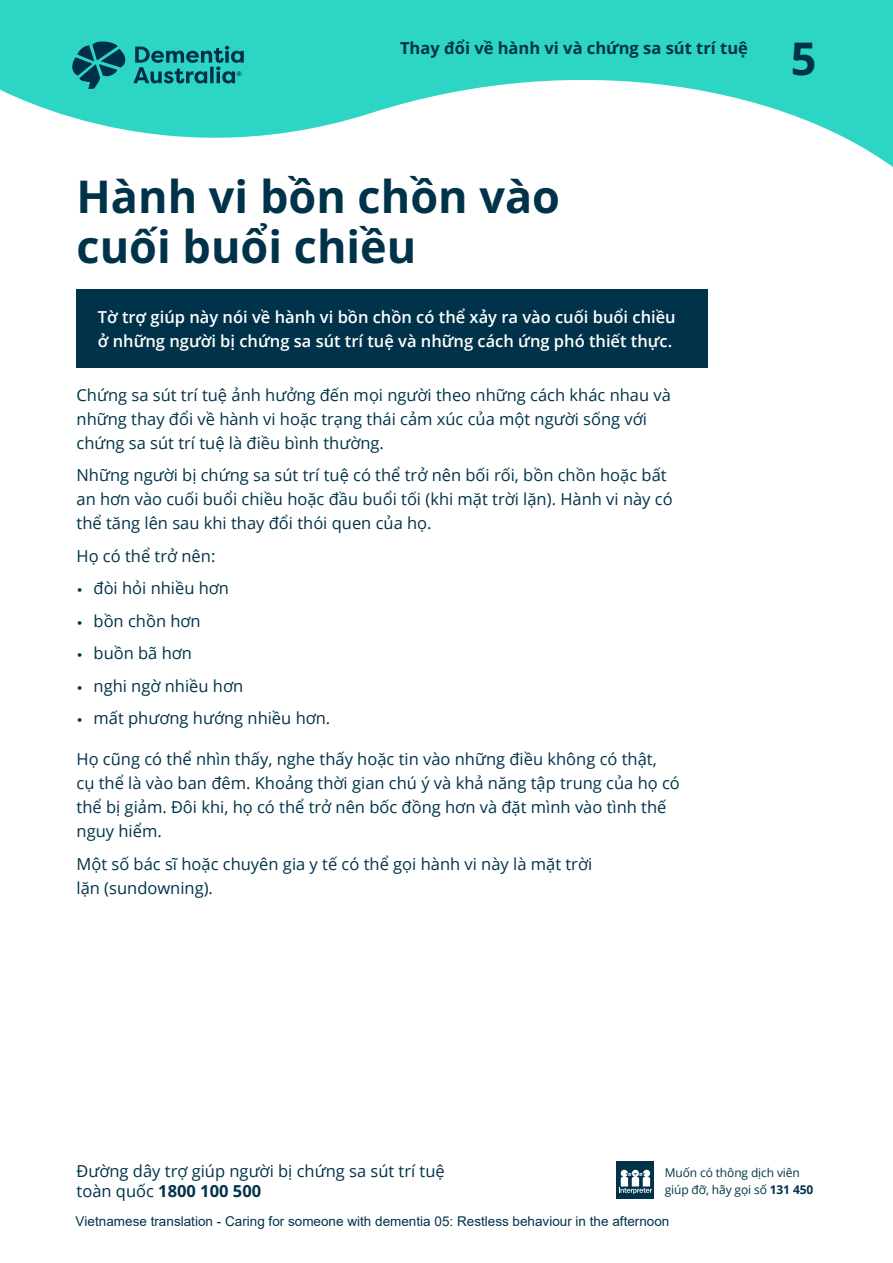
<style>
.page{position:relative;width:893px;height:1263px;background:#fff}
.page>*{position:absolute;margin:0;border:0;box-sizing:border-box;transform-origin:0 0}
.t1{font:700 45px/49.5px "Open Sans";color:#00334a}
.t2{font:16.5px/24px "Open Sans";color:#00334a}
.t3{font:600 16.5px/24px "Open Sans";color:#fff}
.t4{font:700 16.5px "Open Sans";color:#00334a}
.t5{font:13.5px "Arial";color:#00334a}
.t6{font:12px/16.5px "Open Sans";letter-spacing:-.01em;color:#00334a}
.s1{font-family:"Filson Pro"}
.s2{font-weight:700}
.s3{font-style:inherit}
</style>
<div class="page">
<svg style="left:0;top:0;width:893px;height:167px;fill:#2cd5c4"></svg>
<svg style="left:72px;top:41px;width:172px;height:48px;background:#1d9d9a"></svg>
<div style="left:617px;top:1161px;width:37px;height:38px;background:#00334a"></div>
<svg style="left:619px;top:1170px;width:33px;height:24px"></svg>
<div style="left:77px;top:289px;width:631px;height:79px;background:#00334a"></div>
<p class="t4" style="left:400px;top:37px;width:349px">Thay đổi về hành vi và chứng sa sút trí tuệ</p>
<p class="t1" style="left:791px;top:32px;width:27px">5</p>
<p class="t1" style="left:77px;top:171px;width:485px">Hành vi bồn chồn vào cuối buổi chiều</p>
<p class="t3" style="left:98px;top:305px;width:579px">Tờ trợ giúp này nói về hành vi bồn chồn có thể xảy ra vào cuối buổi chiều ở những người bị chứng sa sút trí tuệ và những cách ứng phó thiết thực.</p>
<p class="t2" style="left:77px;top:382px;width:596px">Chứng sa sút trí tuệ ảnh hưởng đến mọi người theo những cách khác nhau và những thay đổi về hành vi hoặc trạng thái cảm xúc của một người sống với chứng sa sút trí tuệ là điều bình thường.</p>
<p class="t2" style="left:77px;top:463px;width:598px">Những người bị chứng sa sút trí tuệ có thể trở nên bối rối, bồn chồn hoặc bất an hơn vào cuối buổi chiều hoặc đầu buổi tối (khi mặt trời lặn). Hành vi này có thể tăng lên sau khi thay đổi thói quen của họ.</p>
<p class="t2" style="left:77px;top:543px;width:140px">Họ có thể trở nên:</p>
<p class="t2" style="left:77px;top:576px;width:154px"><span class="s1">•</span> đòi hỏi nhiều hơn</p>
<p class="t2" style="left:77px;top:608px;width:126px"><span class="s1">•</span> bồn chồn hơn</p>
<p class="t2" style="left:77px;top:641px;width:117px"><span class="s1">•</span> buồn bã hơn</p>
<p class="t2" style="left:77px;top:673px;width:168px"><span class="s1">•</span> nghi ngờ nhiều hơn</p>
<p class="t2" style="left:77px;top:706px;width:255px"><span class="s1">•</span> mất phương hướng nhiều hơn.</p>
<p class="t2" style="left:77px;top:747px;width:605px">Họ cũng có thể nhìn thấy, nghe thấy hoặc tin vào những điều không có thật,<br>cụ thể là vào ban đêm. Khoảng thời gian chú ý và khả năng tập trung của họ có thể bị giảm. Đôi khi, họ có thể trở nên bốc đồng hơn và đặt mình vào tình thế nguy hiểm.</p>
<p class="t2" style="left:77px;top:851px;width:517px">Một số bác sĩ hoặc chuyên gia y tế có thể gọi hành vi này là mặt trời lặn (sundowning).</p>
<p class="t2" style="left:77px;top:1161px;width:370px;line-height:19.5px">Đường dây trợ giúp người bị chứng sa sút trí tuệ toàn quốc <span class="s2">1800 100 500</span></p>
<p class="t6" style="left:665px;top:1164px;width:150px">Muốn có thông dịch viên giúp đỡ, hãy gọi số <span class="s2">131 450</span></p>
<p class="t5" style="left:76px;top:1212px;width:595px">Vietnamese translation - <span class="s3">Caring for someone with dementia 0</span>5: Restless behaviour in the afternoon</p>
</div>
